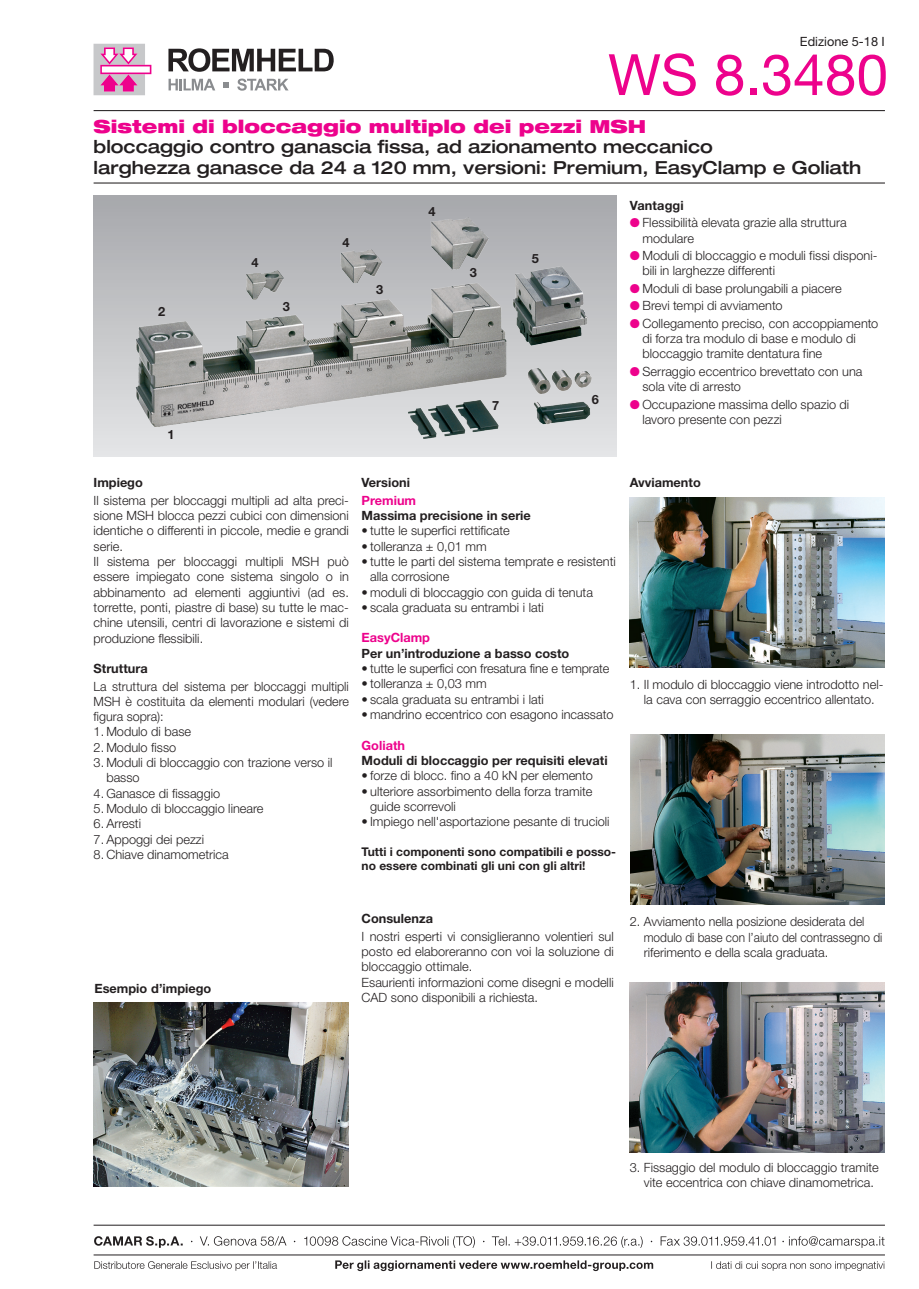
<style>
.page{position:relative;width:919px;height:1289px;background:#fff}
.page>*{position:absolute;margin:0;border:0;box-sizing:border-box;transform-origin:0 0}
.t1{font:57px "Helvetica Neue";color:#ed028c}
.t2{font:500 expanded 18px/20.2px "Helvetica Neue";color:#231f20}
.t3{font:900 expanded 18px "Helvetica Neue";color:#ed028c}
.t4{font:300 12.75px/15.3px "Helvetica Neue";color:#231f20}
.t5{font:700 12.75px "Helvetica Neue";color:#231f20}
.t6{font:700 12.75px "Helvetica Neue";color:#ed028c}
.t7{font:12.75px "Helvetica Neue";color:#231f20}
.t8{font:700 12px/14.4px "Helvetica Neue";color:#231f20}
.s1{color:#ed028c}
</style>
<div class="page">
<svg style="left:168px;top:48px;width:165px;height:24px"></svg>
<svg style="left:168px;top:79px;width:47px;height:11px"></svg>
<svg style="left:237px;top:79px;width:51px;height:12px"></svg>
<svg style="left:223px;top:82px;width:6px;height:5px"></svg>
<svg style="left:93px;top:44px;width:58px;height:51px"></svg>
<hr style="left:94px;top:182px;width:790px;height:1px;background:#231f20">
<hr style="left:94px;top:110px;width:790px;height:1px;background:#231f20">
<div style="left:94px;top:196px;width:523px;height:260px;background:linear-gradient(to bottom,#a7a8ac,#e4e5e7)"></div>
<img style="left:122px;top:203px;width:486px;height:254px">
<img style="left:94px;top:1002px;width:255px;height:184px">
<img style="left:629px;top:497px;width:255px;height:170px">
<img style="left:630px;top:734px;width:254px;height:170px">
<img style="left:629px;top:982px;width:255px;height:170px">
<hr style="left:94px;top:1254px;width:790px;height:1px;background:#231f20">
<hr style="left:94px;top:1224px;width:790px;height:1px;background:#231f20">
<svg style="left:94px;top:1236px;width:790px;height:11px"></svg>
<svg style="left:711px;top:1261px;width:173px;height:9px"></svg>
<svg style="left:94px;top:1261px;width:183px;height:9px"></svg>
<svg style="left:335px;top:1260px;width:318px;height:10px"></svg>
<p class="t7" style="left:799px;top:33px;width:87px">Edizione 5-18 I</p>
<h1 class="t1" style="left:608px;top:41px;width:281px">WS 8.3480</h1>
<h2 class="t3" style="left:94px;top:115px;width:554px">Sistemi di bloccaggio multiplo dei pezzi MSH</h2>
<h2 class="t2" style="left:94px;top:136px;width:769px">bloccaggio contro ganascia fissa, ad azionamento meccanico<br>larghezza ganasce da 24 a 120 mm, versioni: Premium, EasyClamp e Goliath</h2>
<p class="t5" style="left:251px;top:254px;width:9px">4</p>
<p class="t5" style="left:158px;top:303px;width:9px">2</p>
<p class="t5" style="left:283px;top:299px;width:9px">3</p>
<p class="t5" style="left:168px;top:426px;width:9px">1</p>
<p class="t5" style="left:342px;top:234px;width:9px">4</p>
<p class="t5" style="left:376px;top:282px;width:9px">3</p>
<p class="t5" style="left:428px;top:204px;width:9px">4</p>
<p class="t5" style="left:469px;top:265px;width:9px">3</p>
<p class="t5" style="left:531px;top:251px;width:9px">5</p>
<p class="t5" style="left:492px;top:397px;width:9px">7</p>
<p class="t5" style="left:591px;top:392px;width:9px">6</p>
<p class="t5" style="left:629px;top:197px;width:56px">Vantaggi</p>
<p class="t4" style="left:642px;top:215px;width:206px;text-indent:-13px"><span class="s1">●</span> Flessibilità elevata grazie alla struttura modulare</p>
<p class="t4" style="left:642px;top:247px;width:236px;text-indent:-13px"><span class="s1">●</span> Moduli di bloccaggio e moduli fissi disponi&shy;bili in larghezze differenti</p>
<p class="t4" style="left:629px;top:280px;width:214px"><span class="s1">●</span> Moduli di base prolungabili a piacere</p>
<p class="t4" style="left:629px;top:298px;width:154px"><span class="s1">●</span> Brevi tempi di avviamento</p>
<p class="t4" style="left:642px;top:315px;width:237px;text-indent:-13px"><span class="s1">●</span> Collegamento preciso, con accoppiamento di forza tra modulo di base e modulo di bloccaggio tramite dentatura fine</p>
<p class="t4" style="left:642px;top:363px;width:221px;text-indent:-13px"><span class="s1">●</span> Serraggio eccentrico brevettato con una sola vite di arresto</p>
<p class="t4" style="left:642px;top:396px;width:208px;text-indent:-13px"><span class="s1">●</span> Occupazione massima dello spazio di lavoro presente con pezzi</p>
<p class="t5" style="left:94px;top:475px;width:51px">Impiego</p>
<p class="t4" style="left:94px;top:492px;width:257px">Il sistema per bloccaggi multipli ad alta preci&shy;sione MSH blocca pezzi cubici con dimensioni identiche o differenti in piccole, medie e grandi serie.<br>Il sistema per bloccaggi multipli MSH può essere impiegato cone sistema singolo o in abbinamento ad elementi aggiuntivi (ad es. torrette, ponti, piastre di base) su tutte le mac&shy;chine utensili, centri di lavorazione e sistemi di produzione flessibili.</p>
<p class="t5" style="left:94px;top:660px;width:56px">Struttura</p>
<p class="t4" style="left:94px;top:678px;width:257px;text-align:justify">La struttura del sistema per bloccaggi multipli MSH è costituita da elementi modulari (vedere figura sopra):</p>
<p class="t4" style="left:94px;top:724px;width:99px">1. Modulo di base</p>
<p class="t4" style="left:94px;top:739px;width:84px">2. Modulo fisso</p>
<p class="t4" style="left:106px;top:754px;width:228px;text-indent:-13px">3. Moduli di bloccaggio con trazione verso il basso</p>
<p class="t4" style="left:94px;top:785px;width:128px">4. Ganasce di fissaggio</p>
<p class="t4" style="left:94px;top:800px;width:171px">5. Modulo di bloccaggio lineare</p>
<p class="t4" style="left:94px;top:815px;width:49px">6. Arresti</p>
<p class="t4" style="left:94px;top:831px;width:112px">7. Appoggi dei pezzi</p>
<p class="t4" style="left:94px;top:846px;width:137px">8. Chiave dinamometrica</p>
<p class="t5" style="left:361px;top:475px;width:50px">Versioni</p>
<p class="t6" style="left:361px;top:492px;width:56px">Premium</p>
<p class="t5" style="left:361px;top:507px;width:171px">Massima precisione in serie</p>
<p class="t4" style="left:361px;top:523px;width:150px">• tutte le superfici rettificate</p>
<p class="t4" style="left:361px;top:538px;width:127px">• tolleranza ± 0,01 mm</p>
<p class="t4" style="left:370px;top:553px;width:247px;text-indent:-9px">• tutte le parti del sistema temprate e resistenti alla corrosione</p>
<p class="t4" style="left:361px;top:584px;width:233px">• moduli di bloccaggio con guida di tenuta</p>
<p class="t4" style="left:361px;top:599px;width:184px">• scala graduata su entrambi i lati</p>
<p class="t6" style="left:361px;top:630px;width:70px">EasyClamp</p>
<p class="t5" style="left:361px;top:645px;width:209px">Per un’introduzione a basso costo</p>
<p class="t4" style="left:361px;top:660px;width:249px">• tutte le superfici con fresatura fine e temprate</p>
<p class="t4" style="left:361px;top:676px;width:127px">• tolleranza ± 0,03 mm</p>
<p class="t4" style="left:361px;top:691px;width:184px">• scala graduata su entrambi i lati</p>
<p class="t4" style="left:361px;top:706px;width:253px">• mandrino eccentrico con esagono incassato</p>
<p class="t6" style="left:361px;top:737px;width:45px">Goliath</p>
<p class="t5" style="left:361px;top:752px;width:247px">Moduli di bloccaggio per requisiti elevati</p>
<p class="t4" style="left:361px;top:767px;width:233px">• forze di blocc. fino a 40 kN per elemento</p>
<p class="t4" style="left:370px;top:783px;width:224px;text-indent:-9px">• ulteriore assorbimento della forza tramite guide scorrevoli</p>
<p class="t4" style="left:361px;top:813px;width:249px">• Impiego nell'asportazione pesante di trucioli</p>
<p class="t8" style="left:361px;top:844px;width:256px">Tutti i componenti sono compatibili e posso&shy;no essere combinati gli uni con gli altri!</p>
<p class="t5" style="left:629px;top:475px;width:73px">Avviamento</p>
<p class="t4" style="left:629px;top:676px;width:255px;text-align:center">1. Il modulo di bloccaggio viene introdotto nel&shy;la cava con serraggio eccentrico allentato.</p>
<p class="t5" style="left:94px;top:980px;width:118px">Esempio d’impiego</p>
<p class="t5" style="left:361px;top:911px;width:73px">Consulenza</p>
<p class="t4" style="left:361px;top:928px;width:253px">I nostri esperti vi consiglieranno volentieri sul posto ed elaboreranno con voi la soluzione di bloccaggio ottimale.<br>Esaurienti informazioni come disegni e modelli CAD sono disponibili a richiesta.</p>
<p class="t4" style="left:643px;top:913px;width:240px;text-indent:-14px">2. Avviamento nella posizione desiderata del modulo di base con l’aiuto del contrassegno di riferimento e della scala graduata.</p>
<p class="t4" style="left:643px;top:1159px;width:236px;text-indent:-14px">3. Fissaggio del modulo di bloccaggio tramite vite eccentrica con chiave dinamometrica.</p>
</div>
